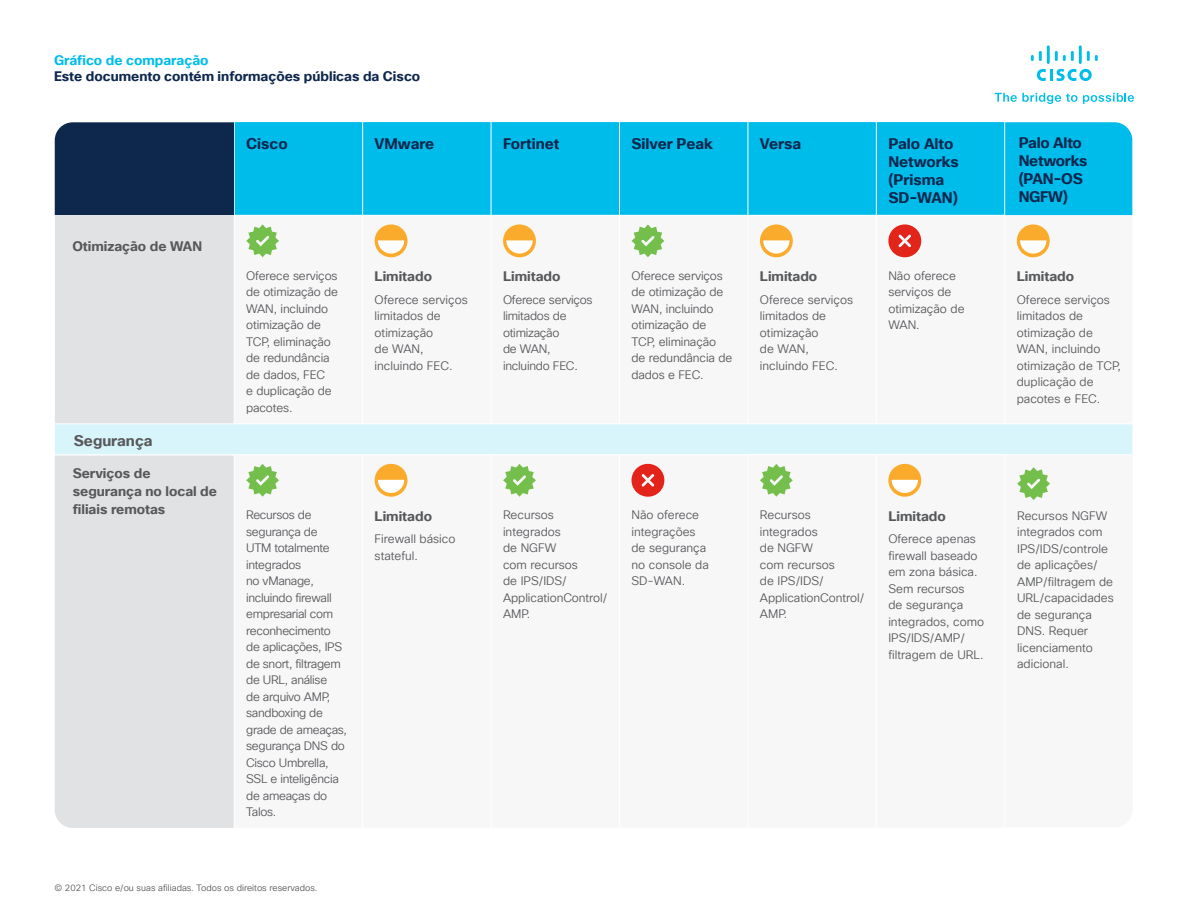
<style>
.page{position:relative;width:1188px;height:918px;background:#fff}
.page>*{position:absolute;margin:0;border:0;box-sizing:border-box;transform-origin:0 0}
.t1{font:700 15px/18px "Cisco Sans TT";color:#0d274d}
.t2{font:700 15px "Cisco Sans TT";color:#57585a}
.Body{font:700 13.5px/18px "Cisco Sans TT";color:#57585a}
.t3{font:700 13.5px "Cisco Sans TT";color:#0d274d}
.t4{font:700 13.5px "Cisco Sans TT";color:#00bceb}
.Table_body{font:700 13.5px "Cisco Sans TT";color:#57585a}
.Table_body-2{font:12px/16.5px "Cisco Sans TT Light";letter-spacing:-.005em;color:#57585a}
.Table_body-3{font:12px/16.5px "Cisco Sans TT Light";letter-spacing:-.025em;color:#57585a}
.t5{font:9px "Cisco Sans TT Light";color:#57585a}
</style>
<div class="page">
<svg style="left:995px;top:93px;width:82px;height:11px"></svg>
<svg style="left:1083px;top:93px;width:51px;height:11px"></svg>
<svg style="left:1037px;top:69px;width:55px;height:12px"></svg>
<svg style="left:1031px;top:51px;width:11px;height:10px"></svg>
<hr style="left:1047px;top:45px;width:3px;height:19px;background:#00bdeb">
<svg style="left:1055px;top:51px;width:19px;height:10px"></svg>
<hr style="left:1079px;top:45px;width:3px;height:19px;background:#00bdeb">
<svg style="left:1087px;top:51px;width:11px;height:10px"></svg>
<div style="left:235px;top:122px;width:769px;height:93px;background:#00bceb"></div>
<div style="left:54px;top:215px;width:180px;height:209px;background:#e1e2e4"></div>
<div style="left:748px;top:215px;width:128px;height:209px;background:#f7f7f8"></div>
<div style="left:876px;top:215px;width:129px;height:209px;background:#f7f7f8"></div>
<div style="left:1005px;top:215px;width:128px;height:209px;background:#f7f7f8"></div>
<div style="left:54px;top:424px;width:1079px;height:31px;background:#d9f5fc"></div>
<div style="left:748px;top:455px;width:128px;height:373px;background:#f7f7f8"></div>
<div style="left:876px;top:455px;width:129px;height:373px;background:#f7f7f8"></div>
<hr style="left:362px;top:122px;width:1px;height:93px;background:#fff">
<hr style="left:491px;top:122px;width:1px;height:93px;background:#fff">
<hr style="left:619px;top:122px;width:1px;height:93px;background:#fff">
<hr style="left:748px;top:122px;width:1px;height:93px;background:#fff">
<hr style="left:876px;top:122px;width:1px;height:93px;background:#fff">
<hr style="left:54px;top:215px;width:180px;height:1px;background:#fff">
<hr style="left:54px;top:216px;width:1px;height:207px;background:#fff">
<hr style="left:748px;top:215px;width:128px;height:1px;background:#fff">
<hr style="left:748px;top:216px;width:1px;height:207px;background:#fff">
<hr style="left:876px;top:215px;width:129px;height:1px;background:#fff">
<hr style="left:876px;top:216px;width:1px;height:207px;background:#fff">
<hr style="left:1005px;top:215px;width:127px;height:1px;background:#fff">
<hr style="left:1004px;top:216px;width:1px;height:207px;background:#fff">
<hr style="left:54px;top:423px;width:180px;height:1px;background:#fff">
<hr style="left:54px;top:424px;width:1px;height:30px;background:#fff">
<hr style="left:748px;top:423px;width:128px;height:1px;background:#fff">
<hr style="left:876px;top:423px;width:129px;height:1px;background:#fff">
<hr style="left:1005px;top:423px;width:127px;height:1px;background:#fff">
<hr style="left:54px;top:454px;width:180px;height:1px;background:#fff">
<hr style="left:234px;top:454px;width:129px;height:1px;background:#fff">
<hr style="left:748px;top:455px;width:1px;height:373px;background:#fff">
<hr style="left:876px;top:455px;width:1px;height:373px;background:#fff">
<hr style="left:1004px;top:455px;width:1px;height:373px;background:#fff">
<hr style="left:1132px;top:424px;width:2px;height:31px;background:#fff">
<hr style="left:363px;top:454px;width:128px;height:1px;background:#fff">
<hr style="left:491px;top:454px;width:129px;height:1px;background:#fff">
<hr style="left:620px;top:454px;width:128px;height:1px;background:#fff">
<hr style="left:748px;top:454px;width:128px;height:1px;background:#fff">
<hr style="left:876px;top:454px;width:129px;height:1px;background:#fff">
<hr style="left:1005px;top:454px;width:127px;height:1px;background:#fff">
<hr style="left:1132px;top:215px;width:2px;height:209px;background:#fff">
<div style="left:55px;top:122px;width:179px;height:93px;background:#0d274d"></div>
<div style="left:1005px;top:122px;width:127px;height:93px;background:#00bceb"></div>
<svg style="left:246px;top:224px;width:33px;height:33px"></svg>
<svg style="left:374px;top:224px;width:34px;height:34px"></svg>
<svg style="left:503px;top:224px;width:33px;height:34px"></svg>
<svg style="left:632px;top:224px;width:32px;height:33px"></svg>
<svg style="left:760px;top:224px;width:33px;height:34px"></svg>
<svg style="left:888px;top:224px;width:34px;height:34px"></svg>
<svg style="left:1016px;top:224px;width:34px;height:34px"></svg>
<div style="left:55px;top:456px;width:179px;height:372px;background:#e1e2e4"></div>
<svg style="left:246px;top:464px;width:33px;height:33px"></svg>
<svg style="left:374px;top:463px;width:34px;height:34px"></svg>
<svg style="left:503px;top:464px;width:33px;height:33px"></svg>
<svg style="left:631px;top:463px;width:34px;height:34px"></svg>
<svg style="left:760px;top:464px;width:33px;height:33px"></svg>
<svg style="left:888px;top:463px;width:34px;height:34px"></svg>
<svg style="left:1017px;top:467px;width:33px;height:33px"></svg>
<p class="t4" style="left:54px;top:51px;width:156px">Gráfico de comparação</p>
<p class="t3" style="left:54px;top:67px;width:368px">Este documento contém informações públicas da Cisco</p>
<p class="Body" style="left:72px;top:237px;width:131px">Otimização de WAN</p>
<p class="t2" style="left:74px;top:430px;width:80px">Segurança</p>
<p class="Body" style="left:73px;top:465px;width:146px">Serviços de segurança no local de filiais remotas</p>
<p class="t1" style="left:246px;top:135px;width:43px">Cisco</p>
<p class="t1" style="left:375px;top:135px;width:61px">VMware</p>
<p class="t1" style="left:503px;top:135px;width:58px">Fortinet</p>
<p class="t1" style="left:632px;top:135px;width:83px">Silver Peak</p>
<p class="t1" style="left:760px;top:135px;width:43px">Versa</p>
<p class="t1" style="left:888px;top:135px;width:72px">Palo Alto<br>Networks (Prisma<br>SD-WAN)</p>
<p class="t1" style="left:1019px;top:134px;width:70px">Palo Alto<br>Networks (PAN-OS<br>NGFW)</p>
<p class="Table_body-2" style="left:246px;top:268px;width:94px">Oferece serviços de otimização de<br>WAN, incluindo otimização de<br>TCP, eliminação de redundância de dados, FEC<br>e duplicação de pacotes.</p>
<p class="Body" style="left:375px;top:268px;width:59px">Limitado</p>
<p class="Table_body-2" style="left:375px;top:292px;width:95px">Oferece serviços limitados de otimização<br>de WAN, incluindo FEC.</p>
<p class="Body" style="left:503px;top:268px;width:59px">Limitado</p>
<p class="Table_body-2" style="left:503px;top:292px;width:91px">Oferece serviços limitados de otimização<br>de WAN, incluindo FEC.</p>
<p class="Table_body-2" style="left:632px;top:268px;width:102px">Oferece serviços de otimização de<br>WAN, incluindo otimização de<br>TCP, eliminação de redundância de dados e FEC.</p>
<p class="Body" style="left:760px;top:268px;width:59px">Limitado</p>
<p class="Table_body-2" style="left:760px;top:292px;width:95px">Oferece serviços limitados de otimização<br>de WAN, incluindo FEC.</p>
<p class="Table_body-2" style="left:888px;top:268px;width:78px">Não oferece serviços de otimização de<br>WAN.</p>
<p class="Body" style="left:1017px;top:268px;width:59px">Limitado</p>
<p class="Table_body-2" style="left:1017px;top:292px;width:106px">Oferece serviços limitados de otimização de<br>WAN, incluindo otimização de TCP, duplicação de pacotes e FEC.</p>
<p class="Table_body-3" style="left:246px;top:507px;width:102px">Recursos de segurança de<br>UTM totalmente integrados<br>no vManage, incluindo firewall empresarial com reconhecimento de aplicações, IPS de snort, filtragem de URL, análise<br>de arquivo AMP, sandboxing de grade de ameaças, segurança DNS do<br>Cisco Umbrella,<br>SSL e inteligência de ameaças do<br>Talos.</p>
<p class="Table_body" style="left:375px;top:507px;width:59px">Limitado</p>
<p class="Table_body-2" style="left:375px;top:531px;width:82px">Firewall básico stateful.</p>
<p class="Table_body-2" style="left:503px;top:507px;width:106px">Recursos integrados<br>de NGFW<br>com recursos<br>de IPS/IDS/<br>ApplicationControl/<br>AMP.</p>
<p class="Table_body-2" style="left:632px;top:507px;width:79px">Não oferece integrações de segurança no console da<br>SD-WAN.</p>
<p class="Table_body-2" style="left:760px;top:507px;width:106px">Recursos integrados<br>de NGFW<br>com recursos<br>de IPS/IDS/<br>ApplicationControl/<br>AMP.</p>
<p class="Table_body" style="left:888px;top:507px;width:59px">Limitado</p>
<p class="Table_body-2" style="left:888px;top:531px;width:97px">Oferece apenas firewall baseado em zona básica.<br>Sem recursos<br>de segurança integrados, como<br>IPS/IDS/AMP/ filtragem de URL.</p>
<p class="Table_body-2" style="left:1017px;top:508px;width:98px">Recursos NGFW integrados com<br>IPS/IDS/controle de aplicações/<br>AMP/filtragem de<br>URL/capacidades de segurança<br>DNS. Requer licenciamento adicional.</p>
<p class="t5" style="left:54px;top:882px;width:265px">© 2021 Cisco e/ou suas afiliadas. Todos os direitos reservados.</p>
</div>
